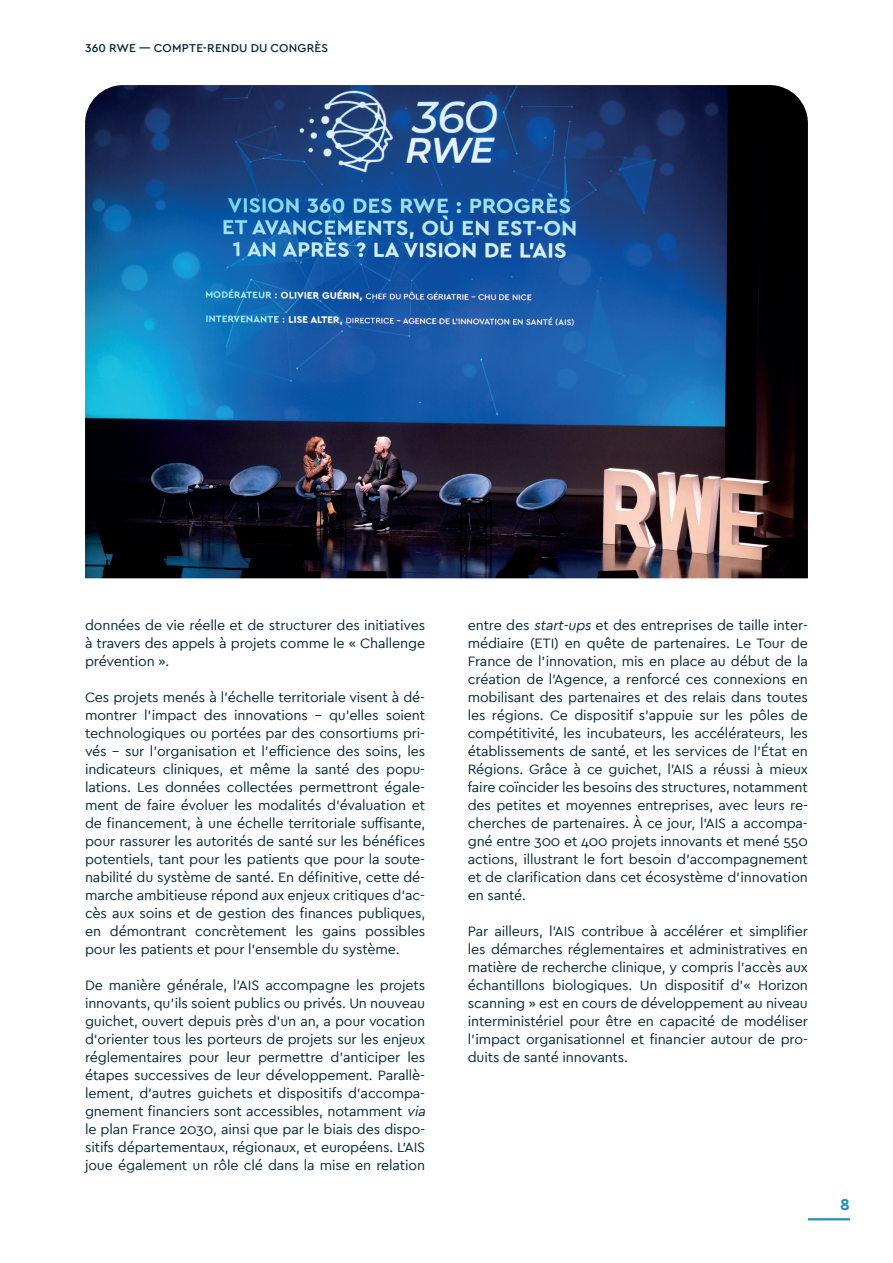
<style>
.page{position:relative;width:893px;height:1263px;background:#fff}
.page>*{position:absolute;margin:0;border:0;box-sizing:border-box;transform-origin:0 0}
.t1{font:700 16.5px "Cera";color:#2191bb}
.t2{font:14.25px/18px "Cera";letter-spacing:-.01em;color:#002739;text-align:justify}
.t3{font:500 12px "Cera";letter-spacing:.015em;color:#002739}
.s1{font-style:italic}
</style>
<div class="page">
<hr style="left:808px;top:1218px;width:42px;height:2px;background:#2191bb">
<img style="left:85px;top:85px;width:723px;height:493px">
<p class="t3" style="left:85px;top:40px;width:245px">360 RWE — COMPTE-RENDU DU CONGRÈS</p>
<p class="t2" style="left:85px;top:616px;width:342px">données de vie réelle et de structurer des initiatives à travers des appels à projets comme le « Challenge prévention ».</p>
<p class="t2" style="left:85px;top:688px;width:342px">Ces projets menés à l’échelle territoriale visent à dé&shy;montrer l’impact des innovations – qu’elles soient technologiques ou portées par des consortiums pri&shy;vés – sur l’organisation et l’efficience des soins, les indicateurs cliniques, et même la santé des popu&shy;lations. Les données collectées permettront égale&shy;ment de faire évoluer les modalités d’évaluation et de financement, à une échelle territoriale suffisante, pour rassurer les autorités de santé sur les bénéfices potentiels, tant pour les patients que pour la soute&shy;nabilité du système de santé. En définitive, cette dé&shy;marche ambitieuse répond aux enjeux critiques d’ac&shy;cès aux soins et de gestion des finances publiques, en démontrant concrètement les gains possibles pour les patients et pour l’ensemble du système.</p>
<p class="t2" style="left:85px;top:976px;width:345px;text-align:left">De manière générale, l’AIS accompagne les projets innovants, qu’ils soient publics ou privés. Un nouveau guichet, ouvert depuis près d’un an, a pour vocation d’orienter tous les porteurs de projets sur les enjeux réglementaires pour leur permettre d’anticiper les étapes successives de leur développement. Parallè&shy;lement, d’autres guichets et dispositifs d’accompa&shy;gnement financiers sont accessibles, notamment <span class="s1">via </span>le plan France 2030, ainsi que par le biais des dispo&shy;sitifs départementaux, régionaux, et européens. L’AIS joue également un rôle clé dans la mise en relation</p>
<p class="t2" style="left:468px;top:616px;width:342px">entre des <span class="s1">start-ups</span> et des entreprises de taille inter&shy;médiaire (ETI) en quête de partenaires. Le Tour de France de l’innovation, mis en place au début de la création de l’Agence, a renforcé ces connexions en mobilisant des partenaires et des relais dans toutes les régions. Ce dispositif s’appuie sur les pôles de compétitivité, les incubateurs, les accélérateurs, les établissements de santé, et les services de l’État en Régions. Grâce à ce guichet, l’AIS a réussi à mieux faire coïncider les besoins des structures, notamment des petites et moyennes entreprises, avec leurs re&shy;cherches de partenaires. À ce jour, l’AIS a accompa&shy;gné entre 300 et 400 projets innovants et mené 550 actions, illustrant le fort besoin d’accompagnement et de clarification dans cet écosystème d’innovation en santé.</p>
<p class="t2" style="left:468px;top:922px;width:342px">Par ailleurs, l’AIS contribue à accélérer et simplifier les démarches réglementaires et administratives en matière de recherche clinique, y compris l’accès aux échantillons biologiques. Un dispositif d’« Horizon scanning » est en cours de développement au niveau interministériel pour être en capacité de modéliser l’impact organisationnel et financier autour de pro&shy;duits de santé innovants.</p>
<p class="t1" style="left:840px;top:1193px;width:11px">8</p>
</div>
